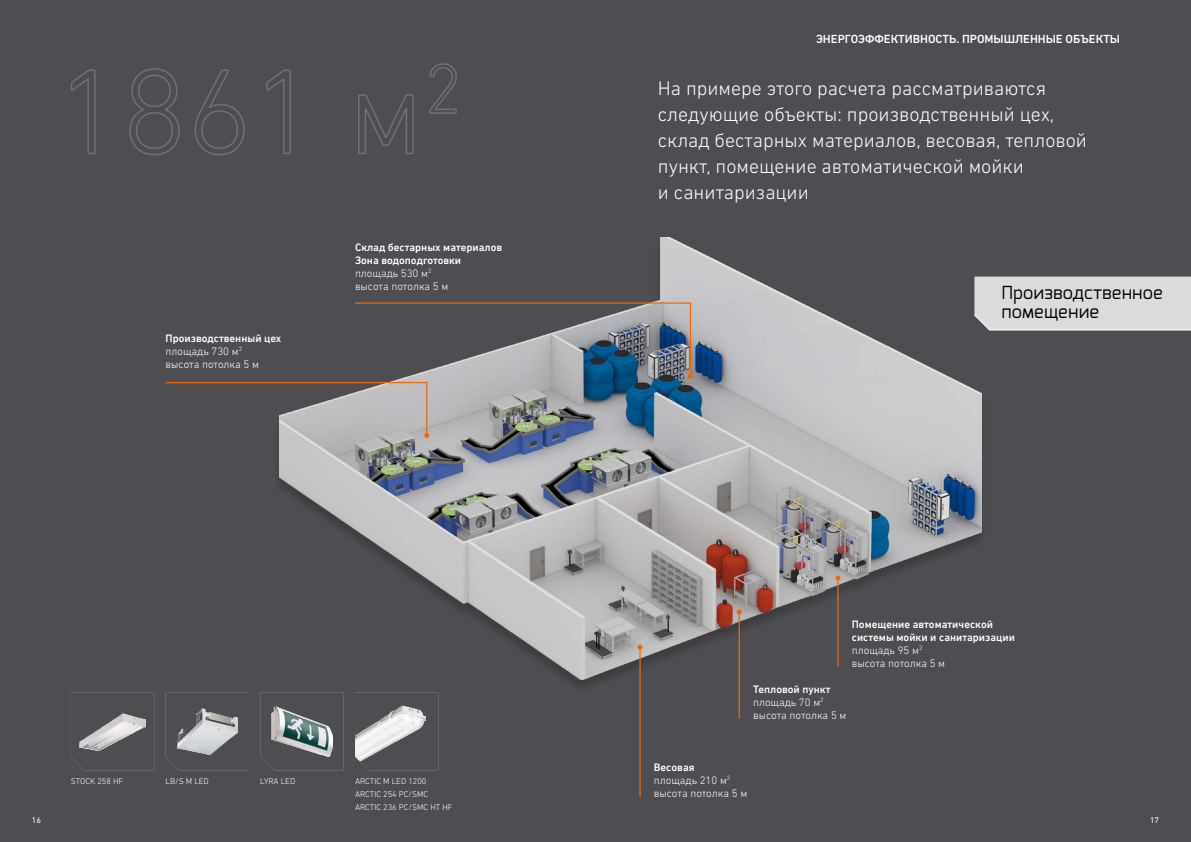
<style>
.page{position:relative;width:1191px;height:842px;background:#4e4e52}
.page>*{position:absolute;margin:0;border:0;box-sizing:border-box;transform-origin:0 0}
.t1{font:300 20px/26px "DIN Next W1 G";color:#fff}
.t2{font:18px/19px "Exo Cyrillic";color:#000}
.t3{font:500 12px "DIN Next W1 G";color:#fff}
.t4{font:500 11px/13px "DIN Next W1 G";color:#fff}
.t5{font:300 11px/13px "DIN Next W1 G";color:#fff}
.t6{font:300 8.5px/13px "DIN Next W1 G";color:#fff}
.t7{font:8.5px "DIN Next W1 G";color:#fff}
.s1{font-weight:500}
.s2{font-weight:300}
</style>
<div class="page">
<img style="left:279px;top:238px;width:702px;height:442px">
<svg style="left:71px;top:750px;width:83px;height:21px"></svg>
<svg style="left:166px;top:708px;width:83px;height:63px"></svg>
<img style="left:355px;top:706px;width:71px;height:64px">
<img style="left:79px;top:713px;width:67px;height:37px">
<img style="left:177px;top:709px;width:60px;height:45px">
<svg style="left:260px;top:693px;width:84px;height:77px"></svg>
<hr style="left:639px;top:647px;width:1px;height:150px;background:#eb690b">
<svg style="left:637px;top:645px;width:5px;height:5px"></svg>
<hr style="left:738px;top:612px;width:2px;height:107px;background:#eb690b">
<svg style="left:736px;top:609px;width:5px;height:5px"></svg>
<hr style="left:837px;top:578px;width:1px;height:89px;background:#eb690b">
<svg style="left:835px;top:576px;width:5px;height:5px"></svg>
<svg style="left:166px;top:302px;width:527px;height:136px"></svg>
<svg style="left:71px;top:69px;width:25px;height:85px"></svg>
<svg style="left:129px;top:68px;width:51px;height:88px"></svg>
<svg style="left:194px;top:69px;width:51px;height:87px"></svg>
<svg style="left:266px;top:69px;width:25px;height:85px"></svg>
<svg style="left:358px;top:94px;width:56px;height:60px"></svg>
<svg style="left:429px;top:63px;width:28px;height:51px"></svg>
<div style="left:974px;top:277px;width:217px;height:53px;background:#dbdbdc"></div>
<img style="left:272px;top:707px;width:60px;height:49px">
<p class="t5" style="left:166px;top:331px;width:117px"><span class="s1">Производственный цех </span>площадь 730 м<sup>2<br></sup>высота потолка 5 м</p>
<p class="t4" style="left:355px;top:240px;width:149px">Склад бестарных материалов<br>Зона водоподготовки <span class="s2">площадь 530 м</span><sup>2<br></sup><span class="s2">высота потолка 5 м</span></p>
<p class="t7" style="left:32px;top:815px;width:11px">16</p>
<p class="t6" style="left:71px;top:774px;width:54px">STOCK 258 HF</p>
<p class="t6" style="left:166px;top:774px;width:45px">LB/S M LED</p>
<p class="t6" style="left:260px;top:774px;width:36px">LYRA LED</p>
<p class="t6" style="left:355px;top:774px;width:99px">ARCTIC M LED 1200<br>ARCTIC 254 PC/SMC<br>ARCTIC 236 PC/SMC HT HF</p>
<p class="t3" style="left:816px;top:31px;width:305px">Энергоэффективность. Промышленные объекты</p>
<p class="t1" style="left:658px;top:75px;width:430px">На примере этого расчета рассматриваются следующие объекты: производственный цех, склад бестарных материалов, весовая, тепловой пункт, помещение автоматической мойки<br>и санитаризации</p>
<p class="t2" style="left:1001px;top:283px;width:163px">Производственное помещение</p>
<p class="t4" style="left:851px;top:617px;width:165px">Помещение автоматической системы мойки и санитаризации <span class="s2">площадь 95 м</span><sup>2<br></sup><span class="s2">высота потолка 5 м</span></p>
<p class="t5" style="left:753px;top:682px;width:95px"><span class="s1">Тепловой пункт </span>площадь 70 м<sup>2 </sup>высота потолка 5 м</p>
<p class="t5" style="left:654px;top:760px;width:95px"><span class="s1">Весовая<br></span>площадь 210 м<sup>2 </sup>высота потолка 5 м</p>
<p class="t7" style="left:1150px;top:815px;width:11px">17</p>
</div>
